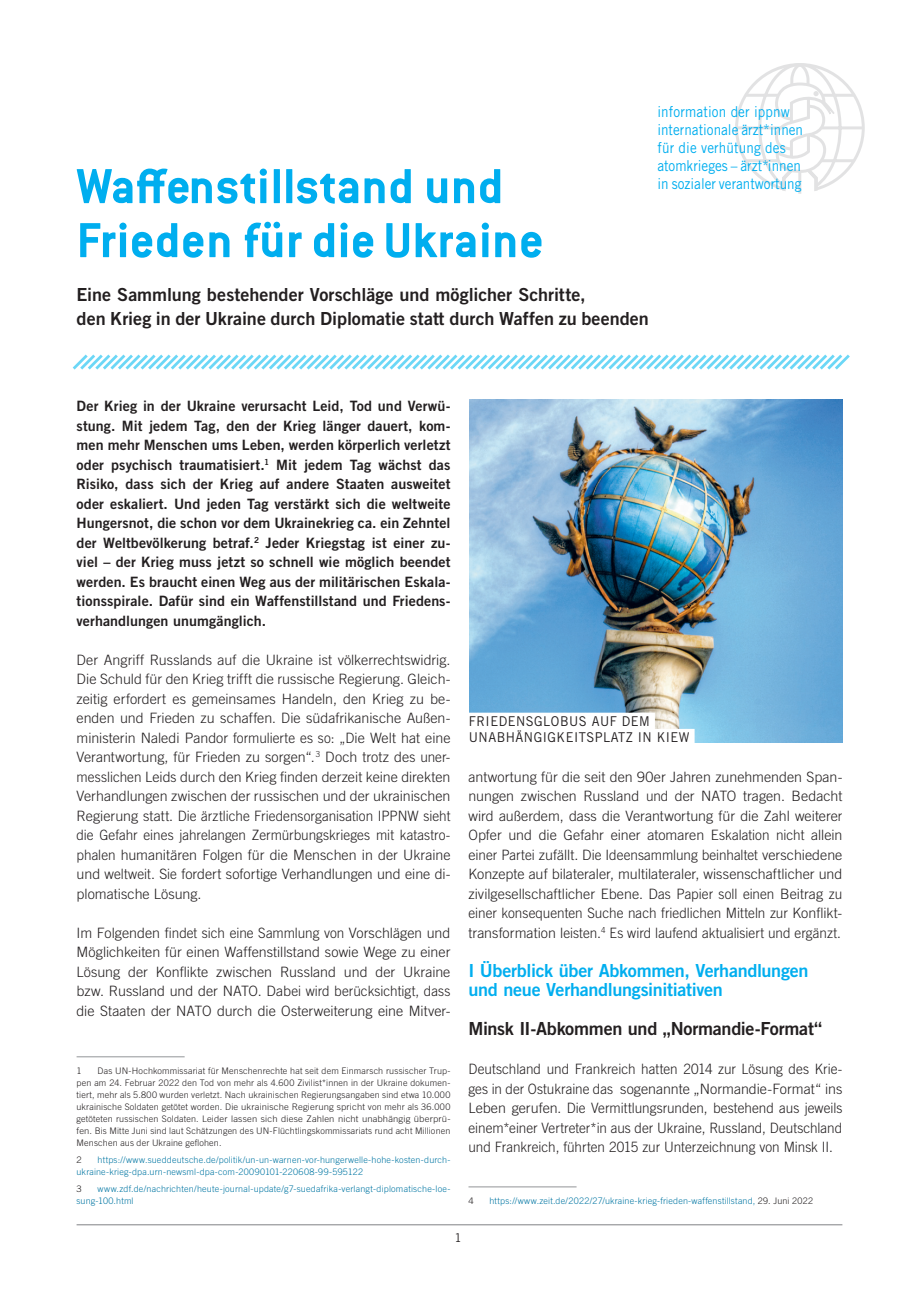
<style>
.page{position:relative;width:919px;height:1289px;background:#fff}
.page>*{position:absolute;margin:0;border:0;box-sizing:border-box;transform-origin:0 0}
.t1{font:700 54px/54px "Conduit ITC Std";letter-spacing:.01em;color:#00aeef}
.t2{font:18px/24px "Trade Gothic LT Std Bd 2";color:#231f20}
.t3{font:18px/19.5px "Trade Gothic LT Std Bd 2";letter-spacing:-.015em;color:#00aeef}
.t4{font:15px/18px "Trade Gothic LT Std";color:#00aeef;scale:.9 1}
.t5{font:300 14.25px/19.5px "Trade Gothic LT Std";color:#231f20;text-align:justify}
.t6{font:14.25px/19.5px "Trade Gothic LT Std Bd 2";letter-spacing:.005em;color:#231f20;text-align:justify}
.t7{font:300 14.25px/19.5px "Trade Gothic LT Std";color:#231f20;text-align:justify;scale:.95 1}
.t8{font:13.5px/16.2px "Trade Gothic LT Std";letter-spacing:.04em;color:#231f20;scale:.95 1}
.t9{font:12px "Trade Gothic LT Std";color:#231f20}
.t10{font:300 9px/12px "Trade Gothic LT Std";letter-spacing:.015em;color:#231f20;text-align:justify}
.t11{font:300 9px/12px "Trade Gothic LT Std";letter-spacing:.02em;color:#0076a3}
.t12{font:300 9px "Trade Gothic LT Std";letter-spacing:.015em;color:#231f20;scale:1.05 1}
.s1{color:#231f20}
</style>
<div class="page">
<hr style="left:77px;top:1224px;width:765px;height:1px;background:#808285">
<svg style="left:735px;top:63px;width:130px;height:131px"></svg>
<svg style="left:72px;top:354px;width:778px;height:16px"></svg>
<hr style="left:77px;top:1056px;width:108px;height:1px;background:#939598">
<hr style="left:468px;top:1186px;width:108px;height:1px;background:#939598">
<img style="left:469px;top:400px;width:373px;height:342px">
<div style="left:469px;top:712px;width:186px;height:18px;background:#fff"></div>
<div style="left:469px;top:729px;width:225px;height:17px;background:#fff"></div>
<h1 class="t1" style="left:77px;top:158px;width:468px">Waffenstillstand und<br>Frieden für die Ukraine</h1>
<p class="t2" style="left:77px;top:282px;width:573px">Eine Sammlung bestehender Vorschläge und möglicher Schritte,<br>den Krieg in der Ukraine durch Diplomatie statt durch Waffen zu beenden</p>
<p class="t4" style="left:657px;top:102px;width:163px">information der ippnw internationale ärzt*innen für die verhütung des atomkrieges – ärzt*innen in sozialer verantwortung</p>
<p class="t6" style="left:77px;top:396px;width:375px">Der Krieg in der Ukraine verursacht Leid, Tod und Verwü&shy;stung. Mit jedem Tag, den der Krieg länger dauert, kom&shy;men mehr Menschen ums Leben, werden körperlich verletzt oder psychisch traumatisiert.<sup>1</sup> Mit jedem Tag wächst das Risiko, dass sich der Krieg auf andere Staaten ausweitet oder eskaliert. Und jeden Tag verstärkt sich die weltweite Hungersnot, die schon vor dem Ukrainekrieg ca. ein Zehntel der Weltbevölkerung betraf.<sup>2</sup> Jeder Kriegstag ist einer zu&shy;viel – der Krieg muss jetzt so schnell wie möglich beendet werden. Es braucht einen Weg aus der militärischen Eskala&shy;tionsspirale. Dafür sind ein Waffenstillstand und Friedens&shy;verhandlungen unumgänglich.</p>
<p class="t5" style="left:77px;top:649px;width:375px">Der Angriff Russlands auf die Ukraine ist völkerrechtswidrig.<br>Die Schuld für den Krieg trifft die russische Regierung. Gleich&shy;zeitig erfordert es gemeinsames Handeln, den Krieg zu be&shy;enden und Frieden zu schaffen. Die südafrikanische Außen&shy;ministerin Naledi Pandor formulierte es so: „Die Welt hat eine Verantwortung, für Frieden zu sorgen“. <sup>3</sup> Doch trotz des uner&shy;messlichen Leids durch den Krieg finden derzeit keine direkten Verhandlungen zwischen der russischen und der ukrainischen Regierung statt. Die ärztliche Friedensorganisation IPPNW sieht die Gefahr eines jahrelangen Zermürbungskrieges mit katastro&shy;phalen humanitären Folgen für die Menschen in der Ukraine und weltweit. Sie fordert sofortige Verhandlungen und eine di&shy;plomatische Lösung.</p>
<p class="t5" style="left:77px;top:922px;width:375px">Im Folgenden findet sich eine Sammlung von Vorschlägen und Möglichkeiten für einen Waffenstillstand sowie Wege zu einer Lösung der Konflikte zwischen Russland und der Ukraine bzw. Russland und der NATO. Dabei wird berücksichtigt, dass die Staaten der NATO durch die Osterweiterung eine Mitver-</p>
<p class="t10" style="left:77px;top:1064px;width:375px;text-indent:21px">Das UN-Hochkommissariat für Menschenrechte hat seit dem Einmarsch russischer Trup&shy;pen am 24. Februar 2022 den Tod von mehr als 4.600 Zivilist*innen in der Ukraine dokumen&shy;tiert, mehr als 5.800 wurden verletzt. Nach ukrainischen Regierungsangaben sind etwa 10.000 ukrainische Soldaten getötet worden. Die ukrainische Regierung spricht von mehr als 36.000 getöteten russischen Soldaten. Leider lassen sich diese Zahlen nicht unabhängig überprü&shy;fen. Bis Mitte Juni sind laut Schätzungen des UN-Flüchtlingskommissariats rund acht Millionen Menschen aus der Ukraine geflohen.</p>
<p class="t12" style="left:77px;top:1154px;width:7px">2</p>
<p class="t12" style="left:77px;top:1065px;width:7px">1</p>
<p class="t11" style="left:77px;top:1153px;width:375px;text-indent:21px">https://www.sueddeutsche.de/politik/un-un-warnen-vor-hungerwelle-hohe-kosten-durch&shy;ukraine-krieg-dpa.urn-newsml-dpa-com-20090101-220608-99-595122</p>
<p class="t12" style="left:77px;top:1183px;width:7px">3</p>
<p class="t11" style="left:77px;top:1182px;width:375px;text-indent:21px">www.zdf.de/nachrichten/heute-journal-update/g7-suedafrika-verlangt-diplomatische-loe&shy;sung-100.html</p>
<p class="t8" style="left:469px;top:712px;width:234px">FRIEDENSGLOBUS AUF DEM<br>UNABHÄNGIGKEITSPLATZ IN KIEW</p>
<p class="t5" style="left:468px;top:766px;width:375px">antwortung für die seit den 90er Jahren zunehmenden Span&shy;nungen zwischen Russland und der NATO tragen. Bedacht wird außerdem, dass die Verantwortung für die Zahl weiterer Opfer und die Gefahr einer atomaren Eskalation nicht allein einer Partei zufällt. Die Ideensammlung beinhaltet verschiedene Konzepte auf bilateraler, multilateraler, wissenschaftlicher und zivilgesellschaftlicher Ebene. Das Papier soll einen Beitrag zu einer konsequenten Suche nach friedlichen Mitteln zur Konflikt&shy;transformation leisten.<sup>4</sup> Es wird laufend aktualisiert und ergänzt.</p>
<p class="t3" style="left:468px;top:960px;width:341px">I Überblick über Abkommen, Verhandlungen und neue Verhandlungsinitiativen</p>
<p class="t2" style="left:468px;top:1016px;width:355px">Minsk II-Abkommen und „Normandie-Format“</p>
<p class="t7" style="left:468px;top:1059px;width:395px">Deutschland und Frankreich hatten 2014 zur Lösung des Krie&shy;ges in der Ostukraine das sogenannte „Normandie-Format“ ins Leben gerufen. Die Vermittlungsrunden, bestehend aus jeweils einem*einer Vertreter*in aus der Ukraine, Russland, Deutschland und Frankreich, führten 2015 zur Unterzeichnung von Minsk II.</p>
<p class="t12" style="left:468px;top:1195px;width:7px">4</p>
<p class="t11" style="left:489px;top:1194px;width:325px">https://www.zeit.de/2022/27/ukraine-krieg-frieden-waffenstillstand, <span class="s1">29. Juni 2022</span></p>
<p class="t9" style="left:454px;top:1230px;width:9px">1</p>
</div>
